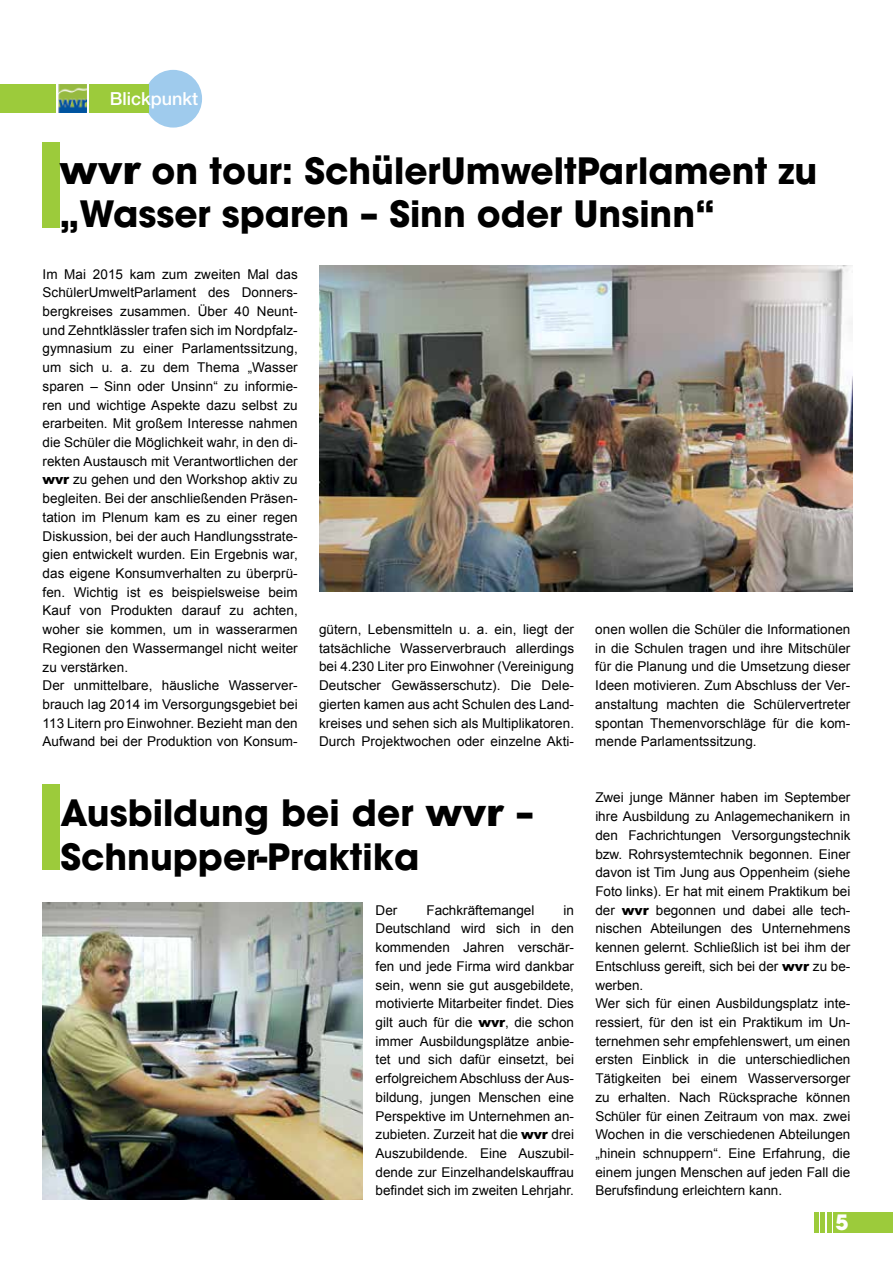
<style>
.page{position:relative;width:893px;height:1263px;background:#fff}
.page>*{position:absolute;margin:0;border:0;box-sizing:border-box;transform-origin:0 0}
.t1{font:700 36px/43.2px "Avant Garde";color:#000}
.t2{font:700 21px "Avant Garde";color:#fff}
.t3{font:500 18px "Helvetica Neue";color:#fff}
.t4{font:13.5px/18.8px "Arial";letter-spacing:.005em;color:#000;text-align:justify}
.s1{font-family:"Arial";font-weight:900;font-size:40.5px}
.s2{font-weight:900}
.s3{font-family:"Arial";font-weight:900;font-size:39px}
</style>
<div class="page">
<div style="left:833px;top:1212px;width:60px;height:20px;background:#9ccb3b"></div>
<div style="left:814px;top:1212px;width:5px;height:20px;background:#9ccb3b"></div>
<hr style="left:821px;top:1212px;width:4px;height:20px;background:#9ccb3b">
<hr style="left:827px;top:1212px;width:4px;height:20px;background:#9ccb3b">
<div style="left:43px;top:142px;width:17px;height:85px;background:#9ccb3b"></div>
<div style="left:144px;top:70px;width:58px;height:58px;background:#9fcbed;border-radius:50%"></div>
<div style="left:0;top:85px;width:148px;height:28px;background:#9ccb3b"></div>
<svg style="left:57px;top:84px;width:32px;height:29px"></svg>
<img style="left:59px;top:85px;width:28px;height:28px">
<img style="left:319px;top:266px;width:533px;height:326px">
<div style="left:43px;top:784px;width:17px;height:86px;background:#9ccb3b"></div>
<img style="left:43px;top:902px;width:320px;height:297px">
<h3 class="t3" style="left:110px;top:88px;width:90px">Blickpunkt</h3>
<h1 class="t1" style="left:60px;top:149px;width:759px"><span class="s1">wvr</span> on tour: SchülerUmweltParlament zu „Wasser sparen – Sinn oder Unsinn“</h1>
<p class="t4" style="left:43px;top:264px;width:257px;text-align:left">Im Mai 2015 kam zum zweiten Mal das SchülerUmweltParlament des Donners&shy;bergkreises zusammen. Über 40 Neunt&shy;und Zehntklässler trafen sich im Nordpfalz&shy;gymnasium zu einer Parlamentssitzung, um sich u. a. zu dem Thema „Wasser sparen – Sinn oder Unsinn“ zu informie&shy;ren und wichtige Aspekte dazu selbst zu erarbeiten. Mit großem Interesse nahmen die Schüler die Möglichkeit wahr, in den di&shy;rekten Austausch mit Verantwortlichen der <span class="s2">wvr</span> zu gehen und den Workshop aktiv zu begleiten. Bei der anschließenden Präsen&shy;tation im Plenum kam es zu einer regen Diskussion, bei der auch Handlungsstrate&shy;gien entwickelt wurden. Ein Ergebnis war, das eigene Konsumverhalten zu überprü&shy;fen. Wichtig ist es beispielsweise beim Kauf von Produkten darauf zu achten, woher sie kommen, um in wasserarmen Regionen den Wassermangel nicht weiter zu verstärken.<br>Der unmittelbare, häusliche Wasserver&shy;brauch lag 2014 im Versorgungsgebiet bei 113 Litern pro Einwohner. Bezieht man den Aufwand bei der Produktion von Konsum-</p>
<p class="t4" style="left:319px;top:620px;width:257px">gütern, Lebensmitteln u. a. ein, liegt der tatsächliche Wasserverbrauch allerdings bei 4.230 Liter pro Einwohner (Vereinigung Deutscher Gewässerschutz). Die Dele&shy;gierten kamen aus acht Schulen des Land&shy;kreises und sehen sich als Multiplikatoren.<br>Durch Projektwochen oder einzelne Akti-</p>
<p class="t4" style="left:595px;top:620px;width:257px">onen wollen die Schüler die Informationen in die Schulen tragen und ihre Mitschüler für die Planung und die Umsetzung dieser Ideen motivieren. Zum Abschluss der Ver&shy;anstaltung machten die Schülervertreter spontan Themenvorschläge für die kom&shy;mende Parlamentssitzung.</p>
<h1 class="t1" style="left:60px;top:791px;width:475px">Ausbildung bei der <span class="s3">wvr</span> –<br>Schnupper-Praktika</h1>
<p class="t4" style="left:376px;top:900px;width:23px">Der</p>
<p class="t4" style="left:426px;top:900px;width:110px">Fachkräftemangel</p>
<p class="t4" style="left:376px;top:900px;width:200px;text-indent:188px">in Deutschland wird sich in den kommenden Jahren verschär&shy;fen und jede Firma wird dankbar sein, wenn sie gut ausgebildete, motivierte Mitarbeiter findet. Dies gilt auch für die <span class="s2">wvr</span>, die schon immer Ausbildungsplätze anbie&shy;tet und sich dafür einsetzt, bei erfolgreichem Abschluss der Aus&shy;bildung, jungen Menschen eine Perspektive im Unternehmen an&shy;zubieten. Zurzeit hat die <span class="s2">wvr</span> drei Auszubildende. Eine Auszubil&shy;dende zur Einzelhandelskauffrau befindet sich im zweiten Lehrjahr.</p>
<p class="t4" style="left:595px;top:788px;width:257px;text-align:left">Zwei junge Männer haben im September ihre Ausbildung zu Anlagemechanikern in den Fachrichtungen Versorgungstechnik bzw. Rohrsystemtechnik begonnen. Einer davon ist Tim Jung aus Oppenheim (siehe Foto links). Er hat mit einem Praktikum bei der <span class="s2">wvr</span> begonnen und dabei alle tech&shy;nischen Abteilungen des Unternehmens kennen gelernt. Schließlich ist bei ihm der Entschluss gereift, sich bei der <span class="s2">wvr</span> zu be&shy;werben.<br>Wer sich für einen Ausbildungsplatz inte&shy;ressiert, für den ist ein Praktikum im Un&shy;ternehmen sehr empfehlenswert, um einen ersten Einblick in die unterschiedlichen Tätigkeiten bei einem Wasserversorger zu erhalten. Nach Rücksprache können Schüler für einen Zeitraum von max. zwei Wochen in die verschiedenen Abteilungen „hinein schnuppern“. Eine Erfahrung, die einem jungen Menschen auf jeden Fall die Berufsfindung erleichtern kann.</p>
<h2 class="t2" style="left:835px;top:1209px;width:14px">5</h2>
</div>
